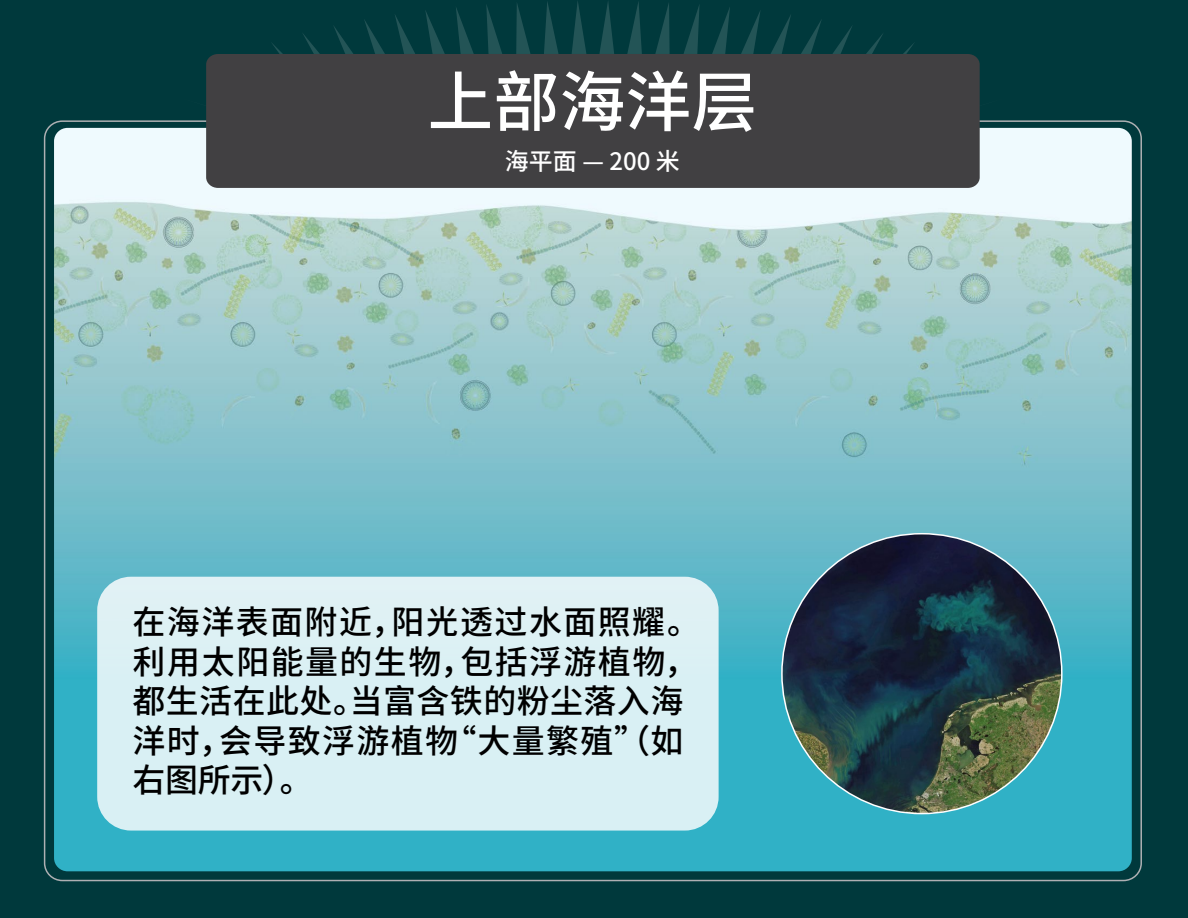
<style>
.page{position:relative;width:1188px;height:918px;background:#00393c}
.page>*{position:absolute;margin:0;border:0;box-sizing:border-box;transform-origin:0 0}
.t1{font:500 66px "Noto Sans CJ Ksc";color:#fff}
.t2{font:500 33px/39.6px "Noto Sans CJ Ksc";letter-spacing:.04em;color:#000}
.t3{font:500 24px "Noto Sans CJ Ksc";color:#fff}
</style>
<div class="page">
<svg style="left:163px;top:1px;width:860px;height:127px"></svg>
<img style="left:54px;top:128px;width:1078px;height:743px">
<div style="left:206px;top:54px;width:774px;height:134px;background:#414042;border-radius:11px"></div>
<div style="left:97px;top:577px;width:622px;height:254px;background:#d9f0f4;border-radius:34px"></div>
<img style="left:782px;top:534px;width:280px;height:280px;border-radius:140px">
<h1 class="t1" style="left:427px;top:65px;width:331px">上部海洋层</h1>
<p class="t3" style="left:505px;top:148px;width:176px">海平面 — 200 米</p>
<p class="t2" style="left:133px;top:603px;width:569px">在海洋表面附近，阳光透过水面照耀。利用太阳能量的生物，包括浮游植物，都生活在此处。当富含铁的粉尘落入海洋时，会导致浮游植物“大量繁殖”（如右图所示）。</p>
</div>
